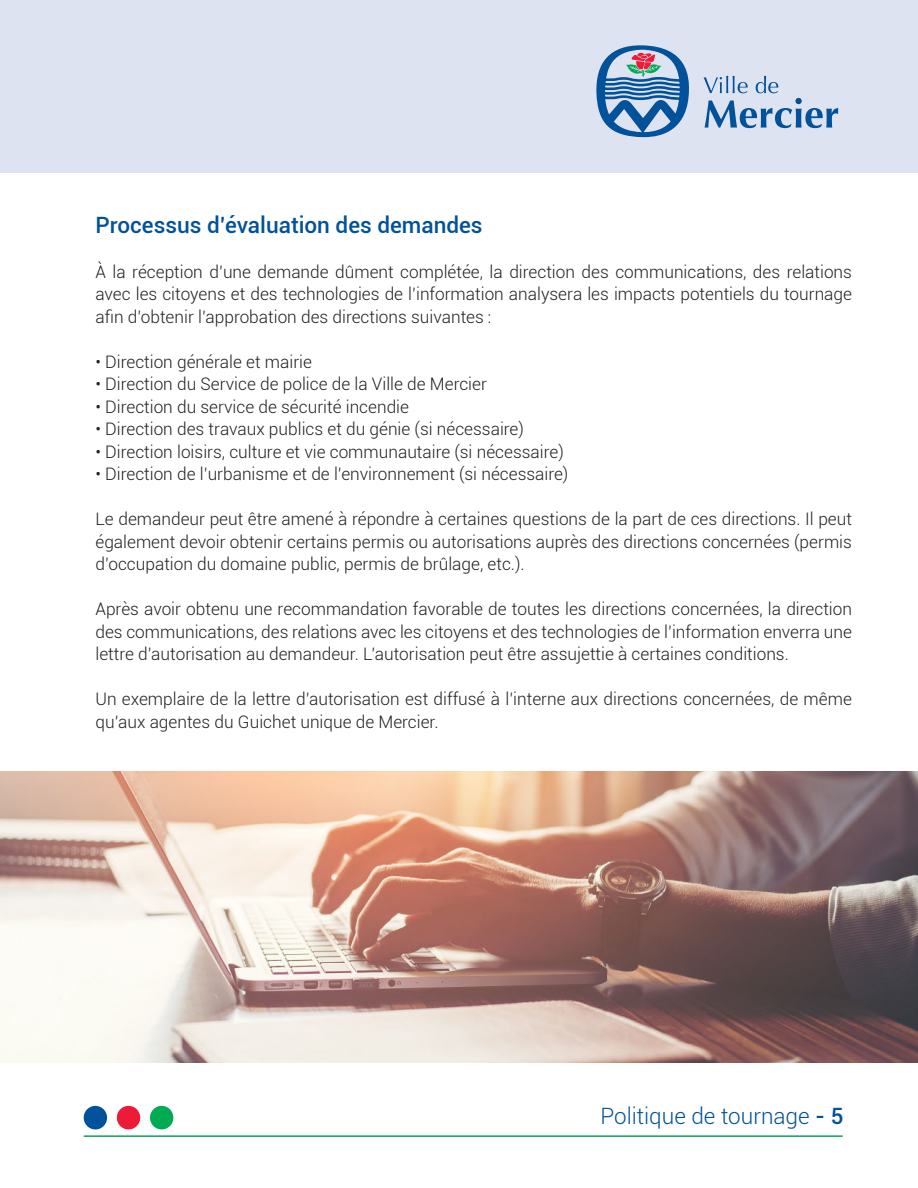
<style>
.page{position:relative;width:918px;height:1188px;background:#fff}
.page>*{position:absolute;margin:0;border:0;box-sizing:border-box;transform-origin:0 0}
.t1{font:500 22.5px "Roboto";color:#01529b}
.t2{font:300 22.5px "Roboto";color:#01529b}
.t3{font:300 17.25px/22.5px "Roboto";color:#231f20;text-align:justify}
.s1{font-weight:500}
</style>
<div class="page">
<hr style="left:84px;top:1135px;width:759px;height:2px;background:#00ab54">
<div style="left:84px;top:1106px;width:23px;height:23px;background:#01529b;border-radius:50%"></div>
<div style="left:117px;top:1106px;width:23px;height:23px;background:#ed1a38;border-radius:50%"></div>
<div style="left:150px;top:1106px;width:23px;height:23px;background:#00ab54;border-radius:50%"></div>
<div style="left:0;top:0;width:918px;height:173px;background:#dee3f1"></div>
<svg style="left:596px;top:45px;width:93px;height:92px"></svg>
<svg style="left:704px;top:76px;width:134px;height:52px"></svg>
<img style="left:0;top:771px;width:918px;height:292px">
<h1 class="t1" style="left:95px;top:209px;width:389px">Processus d’évaluation des demandes</h1>
<p class="t3" style="left:95px;top:260px;width:758px">À la réception d’une demande dûment complétée, la direction des communications, des relations avec les citoyens et des technologies de l’information analysera les impacts potentiels du tournage afin d’obtenir l’approbation des directions suivantes :</p>
<p class="t3" style="left:95px;top:352px;width:218px">• Direction générale et mairie</p>
<p class="t3" style="left:95px;top:374px;width:393px">• Direction du Service de police de la Ville de Mercier</p>
<p class="t3" style="left:95px;top:397px;width:315px">• Direction du service de sécurité incendie</p>
<p class="t3" style="left:95px;top:417px;width:430px">• Direction des travaux publics et du génie (si nécessaire)</p>
<p class="t3" style="left:95px;top:440px;width:470px">• Direction loisirs, culture et vie communautaire (si nécessaire)</p>
<p class="t3" style="left:95px;top:464px;width:475px">• Direction de l’urbanisme et de l’environnement (si nécessaire)</p>
<p class="t3" style="left:95px;top:509px;width:758px">Le demandeur peut être amené à répondre à certaines questions de la part de ces directions. Il peut également devoir obtenir certains permis ou autorisations auprès des directions concernées (permis d’occupation du domaine public, permis de brûlage, etc.).</p>
<p class="t3" style="left:95px;top:597px;width:758px">Après avoir obtenu une recommandation favorable de toutes les directions concernées, la direction des communications, des relations avec les citoyens et des technologies de l’information enverra une lettre d’autorisation au demandeur. L’autorisation peut être assujettie à certaines conditions.</p>
<p class="t3" style="left:95px;top:687px;width:758px">Un exemplaire de la lettre d’autorisation est diffusé à l’interne aux directions concernées, de même qu’aux agentes du Guichet unique de Mercier.</p>
<h1 class="t2" style="left:600px;top:1106px;width:245px">Politique de tournage <span class="s1">- 5</span></h1>
</div>
